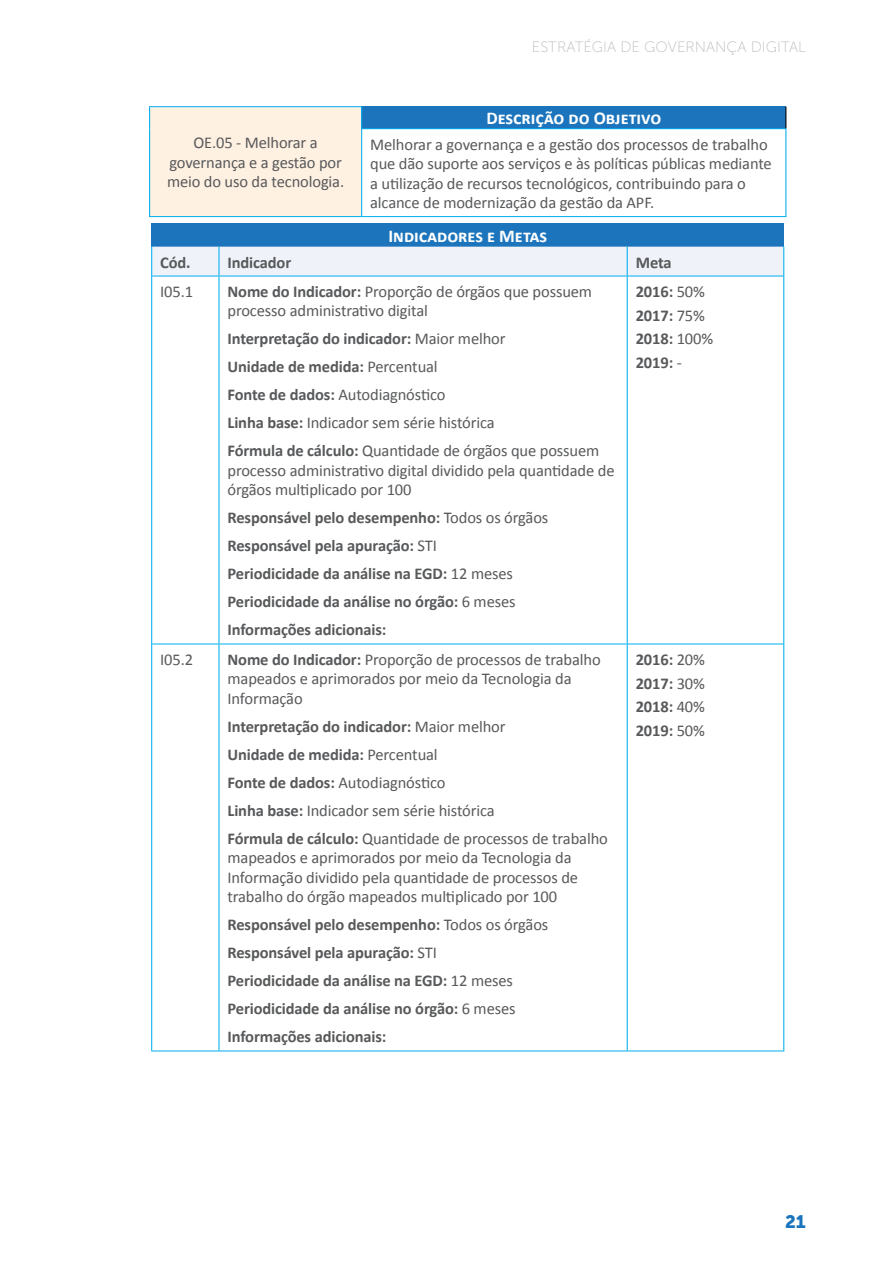
<style>
.page{position:relative;width:893px;height:1263px;background:#fff}
.page>*{position:absolute;margin:0;border:0;box-sizing:border-box;transform-origin:0 0}
.t1{font:700 18px "Calibri";color:#fff}
.t2{font:18px "Museo Sans Cyrl 900";color:#1c75bc}
.t3{font:16.5px/19.5px "Calibri";letter-spacing:-.01em;color:#58595b}
.t4{font:700 16.5px/28px "Calibri";letter-spacing:-.01em;color:#58595b}
.t5{font:15px "Museo Sans 100";color:#bcbec0}
.s1{font-weight:700}
.s2{font-weight:400}
</style>
<div class="page">
<div style="left:150px;top:107px;width:212px;height:110px;background:#fff1e2"></div>
<div style="left:362px;top:107px;width:424px;height:22px;background:#1c75bc"></div>
<hr style="left:149px;top:106px;width:213px;height:1px;background:#00aeef">
<hr style="left:149px;top:216px;width:213px;height:1px;background:#00aeef">
<hr style="left:362px;top:128px;width:424px;height:1px;background:#00aeef">
<hr style="left:362px;top:216px;width:424px;height:1px;background:#00aeef">
<svg style="left:149px;top:107px;width:1px;height:22px"></svg>
<hr style="left:149px;top:129px;width:1px;height:87px;background:#00aeef">
<svg style="left:361px;top:107px;width:1px;height:22px"></svg>
<hr style="left:361px;top:129px;width:1px;height:87px;background:#00aeef">
<hr style="left:785px;top:129px;width:1px;height:87px;background:#00aeef">
<svg style="left:785px;top:107px;width:1px;height:21px"></svg>
<div style="left:152px;top:223px;width:632px;height:24px;background:#1c75bc"></div>
<hr style="left:152px;top:276px;width:66px;height:1px;background:#00aeef">
<hr style="left:220px;top:276px;width:407px;height:1px;background:#00aeef">
<hr style="left:628px;top:276px;width:155px;height:1px;background:#00aeef">
<hr style="left:152px;top:644px;width:66px;height:1px;background:#00aeef">
<hr style="left:220px;top:644px;width:407px;height:1px;background:#00aeef">
<hr style="left:628px;top:644px;width:155px;height:1px;background:#00aeef">
<hr style="left:151px;top:1050px;width:68px;height:1px;background:#00aeef">
<hr style="left:219px;top:1050px;width:408px;height:1px;background:#00aeef">
<hr style="left:627px;top:1050px;width:157px;height:1px;background:#00aeef">
<hr style="left:218px;top:276px;width:2px;height:368px;background:#00aeef">
<hr style="left:627px;top:276px;width:1px;height:368px;background:#00aeef">
<hr style="left:218px;top:644px;width:2px;height:406px;background:#00aeef">
<hr style="left:627px;top:644px;width:1px;height:406px;background:#00aeef">
<div style="left:151px;top:247px;width:633px;height:29px;background:#f0f2fa"></div>
<hr style="left:151px;top:276px;width:1px;height:368px;background:#00aeef">
<hr style="left:783px;top:276px;width:1px;height:368px;background:#00aeef">
<hr style="left:151px;top:644px;width:1px;height:406px;background:#00aeef">
<hr style="left:783px;top:644px;width:1px;height:406px;background:#00aeef">
<p class="t3" style="left:167px;top:133px;width:179px;text-align:center">OE.05 - Melhorar a governança e a gestão por meio do uso da tecnologia.</p>
<p class="t5" style="left:532px;top:39px;width:275px">ESTRATÉGIA DE GOVERNANÇA DIGITAL</p>
<p class="t1" style="left:486px;top:107px;width:176px">Descrição do Objetivo</p>
<p class="t3" style="left:370px;top:134px;width:403px">Melhorar a governança e a gestão dos processos de trabalho que dão suporte aos serviços e às políticas públicas mediante a utilização de recursos tecnológicos, contribuindo para o alcance de modernização da gestão da APF.</p>
<p class="t1" style="left:388px;top:224px;width:160px">Indicadores e Metas</p>
<p class="t4" style="left:160px;top:248px;width:32px">Cód.</p>
<p class="t4" style="left:227px;top:248px;width:65px">Indicador</p>
<p class="t4" style="left:636px;top:248px;width:37px">Meta</p>
<p class="t3" style="left:160px;top:282px;width:34px">I05.1</p>
<p class="t3" style="left:228px;top:282px;width:366px"><span class="s1">Nome do Indicador:</span> Proporção de órgãos que possuem processo administrativo digital</p>
<p class="t3" style="left:228px;top:325px;width:373px;line-height:28px"><span class="s1">Interpretação do indicador:</span> Maior melhor<br><span class="s1">Unidade de medida:</span> Percentual<br><span class="s1">Fonte de dados:</span> Autodiagnóstico<br><span class="s1">Linha base:</span> Indicador sem série histórica<br><span class="s1">Fórmula de cálculo:</span> Quantidade de órgãos que possuem</p>
<p class="t3" style="left:228px;top:461px;width:389px">processo administrativo digital dividido pela quantidade de órgãos multiplicado por 100</p>
<p class="t4" style="left:228px;top:504px;width:322px">Responsável pelo desempenho: <span class="s2">Todos os órgãos </span>Responsável pela apuração: <span class="s2">STI<br></span>Periodicidade da análise na EGD: <span class="s2">12 meses </span>Periodicidade da análise no órgão: <span class="s2">6 meses </span>Informações adicionais:</p>
<p class="t4" style="left:636px;top:280px;width:79px;line-height:23.7px">2016: <span class="s2">50%<br></span>2017: <span class="s2">75%<br></span>2018: <span class="s2">100%<br></span>2019: <span class="s2">-</span></p>
<p class="t3" style="left:160px;top:650px;width:34px">I05.2</p>
<p class="t3" style="left:228px;top:650px;width:375px"><span class="s1">Nome do Indicador:</span> Proporção de processos de trabalho mapeados e aprimorados por meio da Tecnologia da<br>Informação</p>
<p class="t3" style="left:228px;top:712px;width:382px;line-height:28px"><span class="s1">Interpretação do indicador:</span> Maior melhor<br><span class="s1">Unidade de medida:</span> Percentual<br><span class="s1">Fonte de dados:</span> Autodiagnóstico<br><span class="s1">Linha base:</span> Indicador sem série histórica<br><span class="s1">Fórmula de cálculo:</span> Quantidade de processos de trabalho</p>
<p class="t3" style="left:228px;top:848px;width:352px">mapeados e aprimorados por meio da Tecnologia da<br>Informação dividido pela quantidade de processos de trabalho do órgão mapeados multiplicado por 100</p>
<p class="t4" style="left:228px;top:911px;width:322px">Responsável pelo desempenho: <span class="s2">Todos os órgãos </span>Responsável pela apuração: <span class="s2">STI<br></span>Periodicidade da análise na EGD: <span class="s2">12 meses </span>Periodicidade da análise no órgão: <span class="s2">6 meses </span>Informações adicionais:</p>
<p class="t4" style="left:636px;top:647px;width:71px;line-height:23.7px;text-align:justify">2016: <span class="s2">20% </span>2017: <span class="s2">30% </span>2018: <span class="s2">40% </span>2019: <span class="s2">50%</span></p>
<p class="t2" style="left:785px;top:1211px;width:22px">21</p>
</div>
